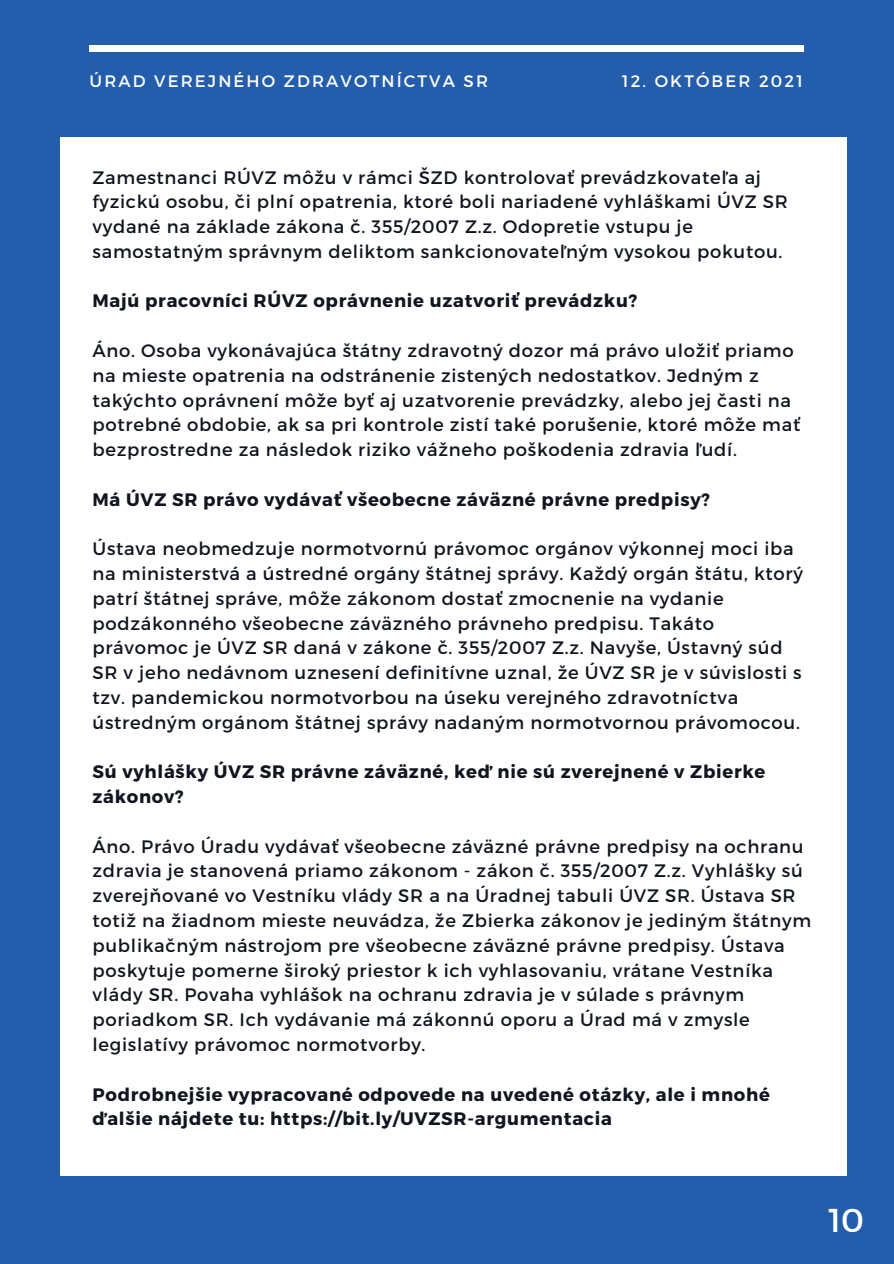
<style>
.page{position:relative;width:894px;height:1264px;background:#fff}
.page>*{position:absolute;margin:0;border:0;box-sizing:border-box;transform-origin:0 0}
.t1{font:33px "Montserrat";color:#fff}
.t2{font:18px/24.8px "Montserrat";letter-spacing:.04em;color:#11151f}
.t3{font:700 18px/24.8px "Montserrat";letter-spacing:.04em;color:#11151f}
.t4{font:16.5px "Montserrat";letter-spacing:.13em;color:#fff}
</style>
<div class="page">
<div style="left:0;top:0;width:893px;height:1263px;background:#235dab"></div>
<div style="left:89px;top:45px;width:714px;height:7px;background:#fff"></div>
<div style="left:60px;top:137px;width:786px;height:1038px;background:#fff"></div>
<p class="t4" style="left:89px;top:70px;width:400px">ÚRAD VEREJNÉHO ZDRAVOTNÍCTVA SR</p>
<p class="t4" style="left:622px;top:70px;width:182px">12. OKTÓBER 2021</p>
<p class="t2" style="left:92px;top:164px;width:696px">Zamestnanci RÚVZ môžu v rámci ŠZD kontrolovať prevádzkovateľa aj fyzickú osobu, či plní opatrenia, ktoré boli nariadené vyhláškami ÚVZ SR vydané na základe zákona č. 355/2007 Z.z. Odopretie vstupu je samostatným správnym deliktom sankcionovateľným vysokou pokutou.</p>
<p class="t3" style="left:92px;top:288px;width:546px">Majú pracovníci RÚVZ oprávnenie uzatvoriť prevádzku?</p>
<p class="t2" style="left:92px;top:337px;width:708px">Áno. Osoba vykonávajúca štátny zdravotný dozor má právo uložiť priamo na mieste opatrenia na odstránenie zistených nedostatkov. Jedným z takýchto oprávnení môže byť aj uzatvorenie prevádzky, alebo jej časti na potrebné obdobie, ak sa pri kontrole zistí také porušenie, ktoré môže mať bezprostredne za následok riziko vážneho poškodenia zdravia ľudí.</p>
<p class="t3" style="left:92px;top:486px;width:619px">Má ÚVZ SR právo vydávať všeobecne záväzné právne predpisy?</p>
<p class="t2" style="left:92px;top:535px;width:711px">Ústava neobmedzuje normotvornú právomoc orgánov výkonnej moci iba na ministerstvá a ústredné orgány štátnej správy. Každý orgán štátu, ktorý patrí štátnej správe, môže zákonom dostať zmocnenie na vydanie podzákonného všeobecne záväzného právneho predpisu. Takáto právomoc je ÚVZ SR daná v zákone č. 355/2007 Z.z. Navyše, Ústavný súd SR v jeho nedávnom uznesení definitívne uznal, že ÚVZ SR je v súvislosti s tzv. pandemickou normotvorbou na úseku verejného zdravotníctva ústredným orgánom štátnej správy nadaným normotvornou právomocou.</p>
<p class="t3" style="left:92px;top:758px;width:674px">Sú vyhlášky ÚVZ SR právne záväzné, keď nie sú zverejnené v Zbierke zákonov?</p>
<p class="t2" style="left:92px;top:833px;width:720px">Áno. Právo Úradu vydávať všeobecne záväzné právne predpisy na ochranu zdravia je stanovená priamo zákonom - zákon č. 355/2007 Z.z. Vyhlášky sú zverejňované vo Vestníku vlády SR a na Úradnej tabuli ÚVZ SR. Ústava SR totiž na žiadnom mieste neuvádza, že Zbierka zákonov je jediným štátnym publikačným nástrojom pre všeobecne záväzné právne predpisy. Ústava poskytuje pomerne široký priestor k ich vyhlasovaniu, vrátane Vestníka vlády SR. Povaha vyhlášok na ochranu zdravia je v súlade s právnym poriadkom SR. Ich vydávanie má zákonnú oporu a Úrad má v zmysle legislatívy právomoc normotvorby.</p>
<p class="t3" style="left:92px;top:1080px;width:678px">Podrobnejšie vypracované odpovede na uvedené otázky, ale i mnohé ďalšie nájdete tu: https://bit.ly/UVZSR-argumentacia</p>
<h1 class="t1" style="left:828px;top:1199px;width:37px">10</h1>
</div>
